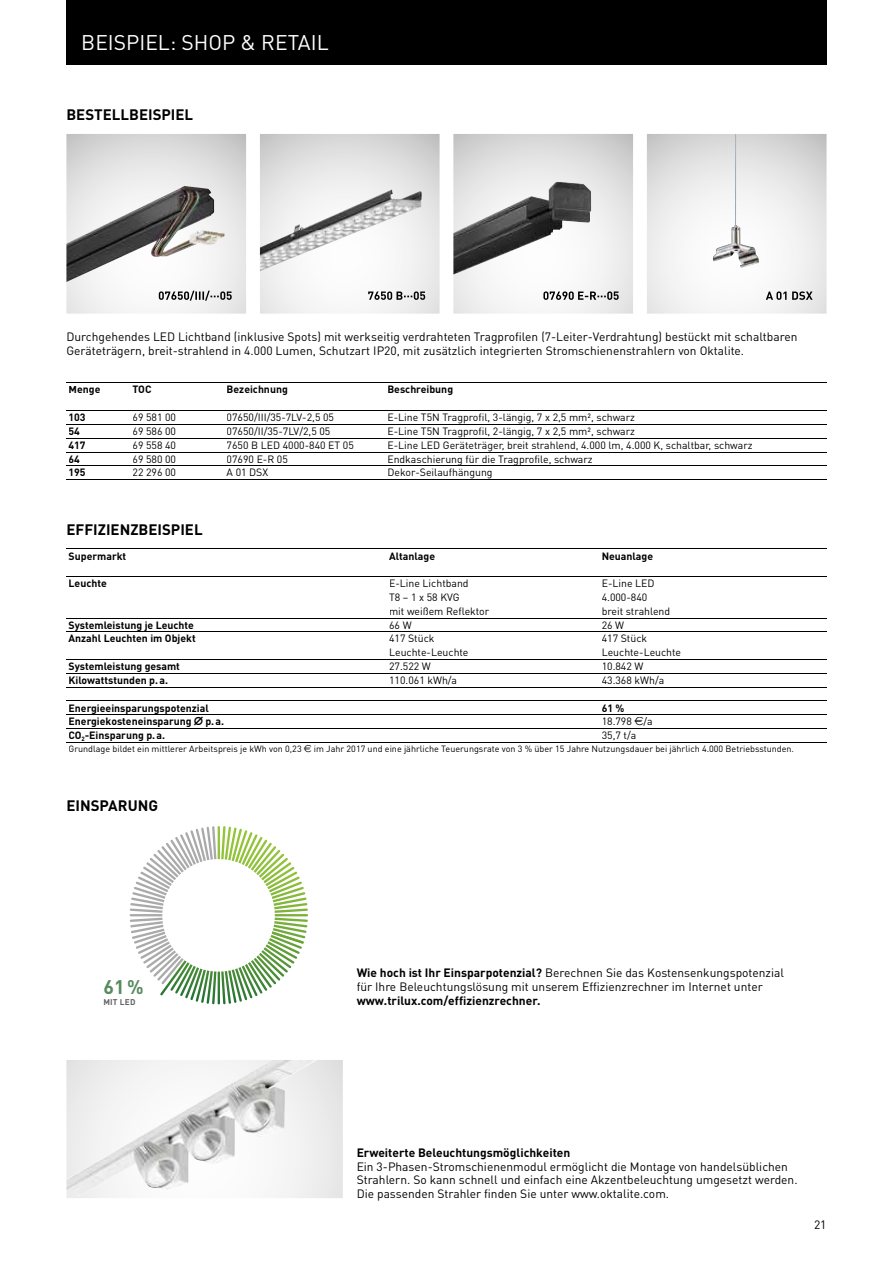
<style>
.page{position:relative;width:893px;height:1263px;background:#fff}
.page>*{position:absolute;margin:0;border:0;box-sizing:border-box;transform-origin:0 0}
.t1{font:21px "Trilux DIN";color:#fff}
.t2{font:700 19.5px "Trilux DIN";color:#578b5d}
.t3{font:700 15px "Trilux DIN";color:#000}
.t4{font:12px/13.8px "Trilux DIN";color:#000}
.t5{font:700 12px "Trilux DIN";color:#000}
.t6{font:10.5px/13.8px "Trilux DIN";color:#000}
.t7{font:700 10.5px "Trilux DIN";color:#000}
.t8{font:9px "Trilux DIN";color:#000}
.t9{font:700 8.25px "Trilux DIN";letter-spacing:.02em;color:#636363}
.s1{font-weight:700}
</style>
<div class="page">
<svg style="left:66px;top:134px;width:180px;height:180px"></svg>
<div style="left:317px;top:1060px;width:26px;height:138px;background:#e8e8e8"></div>
<svg style="left:453px;top:134px;width:180px;height:180px"></svg>
<svg style="left:260px;top:134px;width:180px;height:180px"></svg>
<svg style="left:647px;top:134px;width:179px;height:180px"></svg>
<img style="left:766px;top:291px;width:47px;height:9px">
<img style="left:713px;top:134px;width:46px;height:134px">
<img style="left:543px;top:291px;width:76px;height:9px">
<img style="left:66px;top:186px;width:158px;height:96px">
<img style="left:159px;top:291px;width:73px;height:10px">
<img style="left:294px;top:189px;width:128px;height:41px">
<img style="left:260px;top:230px;width:102px;height:41px">
<img style="left:368px;top:291px;width:57px;height:9px">
<img style="left:453px;top:182px;width:138px;height:93px">
<svg style="left:130px;top:826px;width:175px;height:158px"></svg>
<img style="left:66px;top:1060px;width:251px;height:138px">
<hr style="left:66px;top:424px;width:64px;height:1px;background:#000">
<hr style="left:66px;top:438px;width:64px;height:1px;background:#000">
<hr style="left:66px;top:452px;width:64px;height:1px;background:#000">
<hr style="left:66px;top:466px;width:64px;height:1px;background:#000">
<hr style="left:130px;top:424px;width:95px;height:1px;background:#000">
<hr style="left:225px;top:424px;width:160px;height:1px;background:#000">
<hr style="left:385px;top:424px;width:441px;height:1px;background:#000">
<hr style="left:130px;top:438px;width:95px;height:1px;background:#000">
<hr style="left:225px;top:438px;width:160px;height:1px;background:#000">
<hr style="left:385px;top:438px;width:441px;height:1px;background:#000">
<hr style="left:130px;top:452px;width:95px;height:1px;background:#000">
<hr style="left:225px;top:452px;width:160px;height:1px;background:#000">
<hr style="left:385px;top:452px;width:441px;height:1px;background:#000">
<hr style="left:130px;top:466px;width:95px;height:1px;background:#000">
<hr style="left:225px;top:466px;width:160px;height:1px;background:#000">
<hr style="left:385px;top:466px;width:441px;height:1px;background:#000">
<hr style="left:130px;top:479px;width:95px;height:1px;background:#000">
<hr style="left:225px;top:479px;width:160px;height:1px;background:#000">
<hr style="left:385px;top:479px;width:441px;height:1px;background:#000">
<hr style="left:66px;top:383px;width:64px;height:1px;background:#000">
<hr style="left:130px;top:383px;width:95px;height:1px;background:#000">
<hr style="left:225px;top:383px;width:160px;height:1px;background:#000">
<hr style="left:385px;top:383px;width:441px;height:1px;background:#000">
<hr style="left:66px;top:410px;width:64px;height:1px;background:#000">
<hr style="left:130px;top:410px;width:95px;height:1px;background:#000">
<hr style="left:225px;top:410px;width:160px;height:1px;background:#000">
<hr style="left:385px;top:410px;width:441px;height:1px;background:#000">
<hr style="left:66px;top:479px;width:64px;height:1px;background:#000">
<hr style="left:66px;top:618px;width:321px;height:1px;background:#000">
<hr style="left:66px;top:632px;width:321px;height:1px;background:#000">
<hr style="left:66px;top:659px;width:321px;height:1px;background:#000">
<hr style="left:66px;top:673px;width:321px;height:1px;background:#000">
<hr style="left:66px;top:687px;width:321px;height:1px;background:#000">
<hr style="left:66px;top:701px;width:321px;height:1px;background:#000">
<hr style="left:66px;top:715px;width:321px;height:1px;background:#000">
<hr style="left:66px;top:728px;width:321px;height:1px;background:#000">
<hr style="left:387px;top:618px;width:213px;height:1px;background:#000">
<hr style="left:600px;top:618px;width:226px;height:1px;background:#000">
<hr style="left:387px;top:632px;width:213px;height:1px;background:#000">
<hr style="left:600px;top:632px;width:226px;height:1px;background:#000">
<hr style="left:387px;top:659px;width:213px;height:1px;background:#000">
<hr style="left:600px;top:659px;width:226px;height:1px;background:#000">
<hr style="left:387px;top:673px;width:213px;height:1px;background:#000">
<hr style="left:600px;top:673px;width:226px;height:1px;background:#000">
<hr style="left:387px;top:687px;width:213px;height:1px;background:#000">
<hr style="left:600px;top:687px;width:226px;height:1px;background:#000">
<hr style="left:387px;top:701px;width:213px;height:1px;background:#000">
<hr style="left:600px;top:701px;width:226px;height:1px;background:#000">
<hr style="left:387px;top:715px;width:213px;height:1px;background:#000">
<hr style="left:600px;top:715px;width:226px;height:1px;background:#000">
<hr style="left:387px;top:728px;width:213px;height:1px;background:#000">
<hr style="left:600px;top:728px;width:226px;height:1px;background:#000">
<hr style="left:66px;top:549px;width:321px;height:1px;background:#000">
<hr style="left:387px;top:549px;width:213px;height:1px;background:#000">
<hr style="left:600px;top:549px;width:226px;height:1px;background:#000">
<hr style="left:66px;top:576px;width:321px;height:1px;background:#000">
<hr style="left:387px;top:576px;width:213px;height:1px;background:#000">
<hr style="left:600px;top:576px;width:226px;height:1px;background:#000">
<hr style="left:66px;top:742px;width:321px;height:1px;background:#000">
<hr style="left:387px;top:742px;width:213px;height:1px;background:#000">
<hr style="left:600px;top:742px;width:226px;height:1px;background:#000">
<div style="left:66px;top:0;width:760px;height:65px;background:#000"></div>
<h1 class="t1" style="left:81px;top:29px;width:249px">BEISPIEL: SHOP &amp; RETAIL</h1>
<p class="t3" style="left:66px;top:105px;width:128px">BESTELLBEISPIEL</p>
<p class="t4" style="left:66px;top:330px;width:732px">Durchgehendes LED Lichtband (inklusive Spots) mit werkseitig verdrahteten Tragprofilen (7-Leiter-Verdrahtung) bestückt mit schaltbaren<br>Geräteträgern, breit-strahlend in 4.000 Lumen, Schutzart IP20, mit zusätzlich integrierten Stromschienenstrahlern von Oktalite.</p>
<p class="t7" style="left:69px;top:383px;width:33px">Menge</p>
<p class="t7" style="left:133px;top:383px;width:21px">TOC</p>
<p class="t7" style="left:227px;top:383px;width:63px">Bezeichnung</p>
<p class="t7" style="left:387px;top:383px;width:67px">Beschreibung</p>
<p class="t7" style="left:69px;top:410px;width:19px">103</p>
<p class="t6" style="left:133px;top:410px;width:45px">69 581 00</p>
<p class="t6" style="left:227px;top:410px;width:109px">07650/III/35-7LV-2,5 05</p>
<p class="t6" style="left:387px;top:410px;width:249px">E-Line T5N Tragprofil, 3-längig, 7 x 2,5 mm², schwarz</p>
<p class="t7" style="left:69px;top:424px;width:13px">54</p>
<p class="t6" style="left:133px;top:424px;width:45px">69 586 00</p>
<p class="t6" style="left:227px;top:424px;width:105px">07650/II/35-7LV/2,5 05</p>
<p class="t6" style="left:387px;top:424px;width:249px">E-Line T5N Tragprofil, 2-längig, 7 x 2,5 mm², schwarz</p>
<p class="t7" style="left:69px;top:438px;width:19px">417</p>
<p class="t6" style="left:133px;top:438px;width:45px">69 558 40</p>
<p class="t6" style="left:227px;top:438px;width:129px">7650 B LED 4000-840 ET 05</p>
<p class="t6" style="left:387px;top:438px;width:367px">E-Line LED Geräteträger, breit strahlend, 4.000 lm, 4.000 K, schaltbar, schwarz</p>
<p class="t7" style="left:69px;top:452px;width:13px">64</p>
<p class="t6" style="left:133px;top:452px;width:45px">69 580 00</p>
<p class="t6" style="left:227px;top:452px;width:63px">07690 E-R 05</p>
<p class="t6" style="left:387px;top:452px;width:207px">Endkaschierung für die Tragprofile, schwarz</p>
<p class="t7" style="left:69px;top:466px;width:19px">195</p>
<p class="t6" style="left:133px;top:466px;width:45px">22 296 00</p>
<p class="t6" style="left:227px;top:466px;width:43px">A 01 DSX</p>
<p class="t6" style="left:387px;top:466px;width:107px">Dekor-Seilaufhängung</p>
<p class="t3" style="left:66px;top:519px;width:138px">EFFIZIENZBEISPIEL</p>
<p class="t7" style="left:69px;top:549px;width:59px">Supermarkt</p>
<p class="t7" style="left:389px;top:549px;width:48px">Altanlage</p>
<p class="t7" style="left:602px;top:549px;width:53px">Neuanlage</p>
<p class="t7" style="left:69px;top:576px;width:40px">Leuchte</p>
<p class="t6" style="left:389px;top:576px;width:102px">E-Line Lichtband<br>T8 – 1 x 58 KVG<br>mit weißem Reflektor</p>
<p class="t6" style="left:602px;top:576px;width:70px">E-Line LED<br>4.000-840 breit strahlend</p>
<p class="t7" style="left:69px;top:618px;width:127px">Systemleistung je Leuchte</p>
<p class="t6" style="left:389px;top:618px;width:24px">66 W</p>
<p class="t6" style="left:602px;top:618px;width:24px">26 W</p>
<p class="t7" style="left:69px;top:632px;width:129px">Anzahl Leuchten im Objekt</p>
<p class="t6" style="left:389px;top:632px;width:81px">417 Stück<br>Leuchte-Leuchte</p>
<p class="t6" style="left:602px;top:632px;width:81px">417 Stück<br>Leuchte-Leuchte</p>
<p class="t7" style="left:69px;top:659px;width:113px">Systemleistung gesamt</p>
<p class="t6" style="left:389px;top:659px;width:43px">27.522 W</p>
<p class="t6" style="left:602px;top:659px;width:43px">10.842 W</p>
<p class="t7" style="left:69px;top:673px;width:101px">Kilowattstunden p. a.</p>
<p class="t6" style="left:389px;top:673px;width:70px">110.061 kWh/a</p>
<p class="t6" style="left:602px;top:673px;width:64px">43.368 kWh/a</p>
<p class="t7" style="left:69px;top:701px;width:142px">Energieeinsparungspotenzial</p>
<p class="t7" style="left:602px;top:701px;width:24px">61 %</p>
<p class="t7" style="left:69px;top:714px;width:157px">Energiekosteneinsparung ¶ p. a.</p>
<p class="t6" style="left:602px;top:715px;width:53px">18.798 €/a</p>
<p class="t7" style="left:69px;top:728px;width:98px">CO<sub>2</sub>-Einsparung p. a.</p>
<p class="t6" style="left:602px;top:728px;width:36px">35,7 t/a</p>
<p class="t8" style="left:69px;top:743px;width:727px">Grundlage bildet ein mittlerer Arbeitspreis je kWh von 0,23 € im Jahr 2017 und eine jährliche Teuerungsrate von 3 % über 15 Jahre Nutzungsdauer bei jährlich 4.000 Betriebsstunden.</p>
<p class="t3" style="left:66px;top:796px;width:93px">EINSPARUNG</p>
<h2 class="t2" style="left:103px;top:973px;width:42px">61 %</h2>
<p class="t9" style="left:103px;top:996px;width:33px">MIT LED</p>
<p class="t4" style="left:357px;top:966px;width:429px"><span class="s1">Wie hoch ist Ihr Einsparpotenzial?</span> Berechnen Sie das Kostensenkungspotenzial für Ihre Beleuchtungs lösung mit unserem Effizienzrechner im Internet unter</p>
<p class="t5" style="left:357px;top:992px;width:185px">www.trilux.com/effizienzrechner.</p>
<p class="t5" style="left:357px;top:1144px;width:215px">Erweiterte Beleuchtungsmöglichkeiten</p>
<p class="t4" style="left:357px;top:1159px;width:442px">Ein 3-Phasen-Stromschienenmodul ermöglicht die Montage von handelsüblichen<br>Strahlern. So kann schnell und einfach eine Akzentbeleuchtung umgesetzt werden.<br>Die passenden Strahler finden Sie unter www.oktalite.com.</p>
<p class="t4" style="left:814px;top:1218px;width:14px">21</p>
</div>
